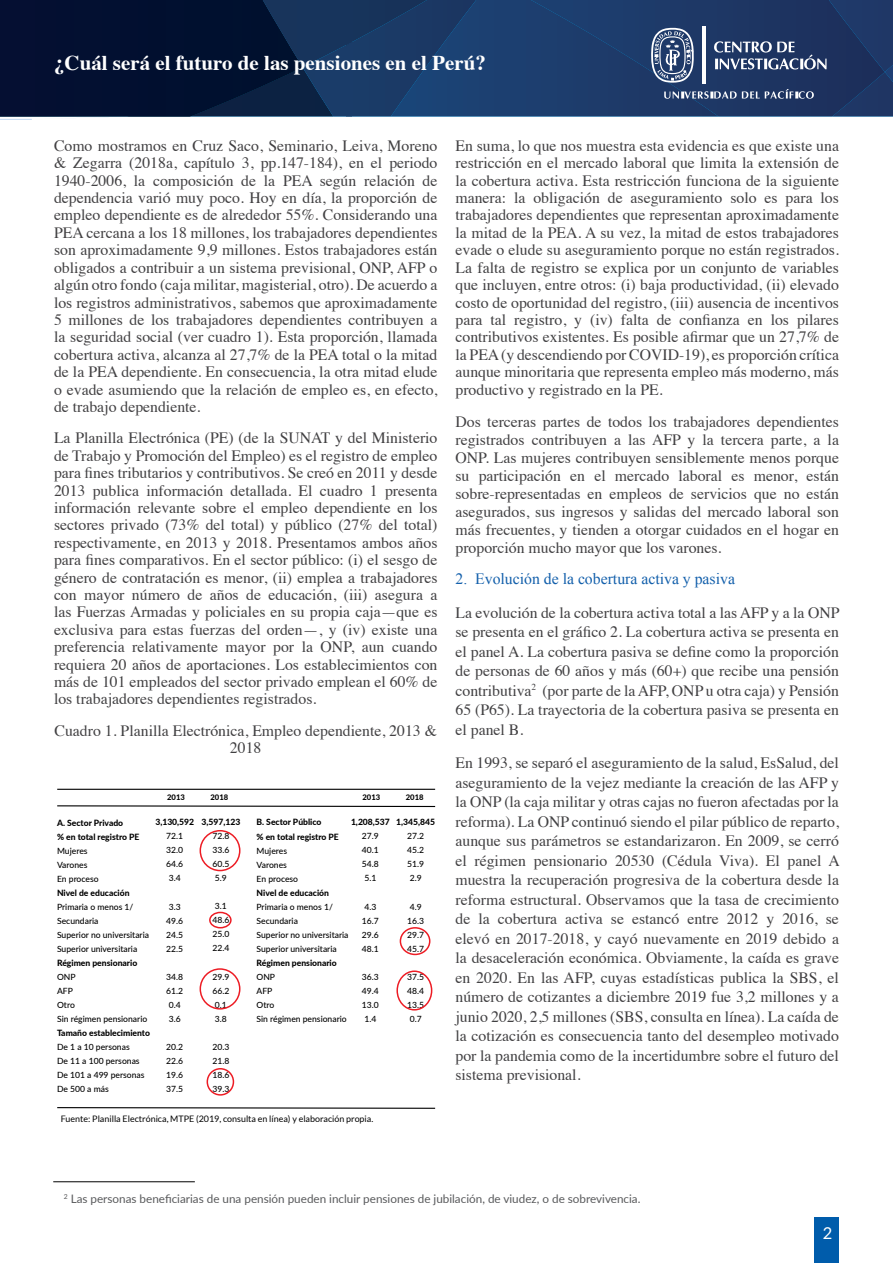
<style>
.page{position:relative;width:893px;height:1263px;background:#fff}
.page>*{position:absolute;margin:0;border:0;box-sizing:border-box;transform-origin:0 0}
.t1{font:700 21px "Times";color:#fff}
.t2{font:16.5px "Lato";color:#fff}
.t3{font:15.75px/17.4px "Times";color:#414042;text-align:justify}
.t4{font:15.75px "Times New Roman";color:#125fab}
.t5{font:11.7px "Lato";color:#58595b}
.t6{font:8.85px "Lato";color:#000}
.t7{font:500 8.55px/14px "Lato";color:#000}
.t8{font:800 8.55px/14px "Lato";color:#000}
.t9{font:800 7.65px "Lato";color:#000}
</style>
<div class="page">
<svg style="left:0;top:0;width:893px;height:118px;background:#1a315a"></svg>
<hr style="left:702px;top:27px;width:3px;height:57px;background:#fff">
<div style="left:815px;top:1217px;width:24px;height:46px;background:#005cab"></div>
<hr style="left:57px;top:789px;width:378px;height:1px;background:#000">
<svg style="left:57px;top:805px;width:379px;height:3px"></svg>
<svg style="left:57px;top:1107px;width:379px;height:2px"></svg>
<div style="left:200px;top:830px;width:40px;height:41px;border:2px solid #ed1c24;border-radius:50%"></div>
<div style="left:200px;top:968px;width:40px;height:41px;border:2px solid #ed1c24;border-radius:50%"></div>
<div style="left:396px;top:970px;width:36px;height:40px;border:2px solid #ed1c24;border-radius:50%"></div>
<div style="left:400px;top:927px;width:30px;height:28px;border:2px solid #ed1c24;border-radius:50%"></div>
<div style="left:209px;top:912px;width:23px;height:16px;border:2px solid #ed1c24;border-radius:50%"></div>
<div style="left:207px;top:1068px;width:27px;height:27px;border:2px solid #ed1c24;border-radius:50%"></div>
<hr style="left:53px;top:1181px;width:142px;height:1px;background:#000">
<h1 class="t1" style="left:54px;top:43px;width:433px">¿Cuál será el futuro de las pensiones en el Perú?</h1>
<p class="t3" style="left:54px;top:136px;width:385px">Como mostramos en Cruz Saco, Seminario, Leiva, Moreno &amp; Zegarra (2018a, capítulo 3, pp.147-184), en el periodo 1940-2006, la composición de la PEA según relación de dependencia varió muy poco. Hoy en día, la proporción de empleo dependiente es de alrededor 55%. Considerando una PEA cercana a los 18 millones, los trabajadores dependientes son aproximadamente 9,9 millones. Estos trabajadores están obligados a contribuir a un sistema previsional, ONP, AFP o algún otro fondo (caja militar, magisterial, otro). De acuerdo a los registros administrativos, sabemos que aproximadamente 5 millones de los trabajadores dependientes contribuyen a la seguridad social (ver cuadro 1). Esta proporción, llamada cobertura activa, alcanza al 27,7% de la PEA total o la mitad de la PEA dependiente. En consecuencia, la otra mitad elude o evade asumiendo que la relación de empleo es, en efecto, de trabajo dependiente.</p>
<p class="t3" style="left:54px;top:428px;width:385px">La Planilla Electrónica (PE) (de la SUNAT y del Ministerio de Trabajo y Promoción del Empleo) es el registro de empleo para fines tributarios y contributivos. Se creó en 2011 y desde 2013 publica información detallada. El cuadro 1 presenta información relevante sobre el empleo dependiente en los sectores privado (73% del total) y público (27% del total) respectivamente, en 2013 y 2018. Presentamos ambos años para fines comparativos. En el sector público: (i) el sesgo de género de contratación es menor, (ii) emplea a trabajadores con mayor número de años de educación, (iii) asegura a las Fuerzas Armadas y policiales en su propia caja—que es exclusiva para estas fuerzas del orden—, y (iv) existe una preferencia relativamente mayor por la ONP, aun cuando requiera 20 años de aportaciones. Los establecimientos con más de 101 empleados del sector privado emplean el 60% de los trabajadores dependientes registrados.</p>
<p class="t3" style="left:55px;top:721px;width:384px;text-align:center">Cuadro 1. Planilla Electrónica, Empleo dependiente, 2013 &amp;<br>2018</p>
<p class="t9" style="left:167px;top:792px;width:19px">2013</p>
<p class="t9" style="left:210px;top:792px;width:19px">2018</p>
<p class="t9" style="left:363px;top:792px;width:19px">2013</p>
<p class="t9" style="left:406px;top:792px;width:19px">2018</p>
<p class="t8" style="left:202px;top:815px;width:40px">3,597,123</p>
<p class="t7" style="left:212px;top:829px;width:18px;text-align:justify">72.8<br>33.6<br>60.5<br>5.9</p>
<p class="t7" style="left:212px;top:899px;width:18px">3.1<br>48.6<br>25.0<br>22.4</p>
<p class="t7" style="left:212px;top:969px;width:18px">29.9<br>66.2<br>0.1<br>3.8</p>
<p class="t7" style="left:212px;top:1039px;width:18px;text-align:justify">20.3<br>21.8<br>18.6<br>39.3</p>
<p class="t6" style="left:61px;top:1113px;width:314px">Fuente: Planilla Electrónica, MTPE (2019, consulta en línea) y elaboración propia.</p>
<p class="t8" style="left:396px;top:815px;width:40px">1,345,845</p>
<p class="t7" style="left:407px;top:829px;width:18px;text-align:justify">27.2<br>45.2<br>51.9<br>2.9</p>
<p class="t7" style="left:407px;top:899px;width:18px">4.9<br>16.3<br>29.7<br>45.7</p>
<p class="t7" style="left:407px;top:969px;width:18px;text-align:justify">37.5<br>48.4<br>13.5<br>0.7</p>
<p class="t8" style="left:257px;top:815px;width:84px">B. Sector Público<br>% en total registro PE</p>
<p class="t7" style="left:257px;top:843px;width:43px">Mujeres<br>Varones<br>En proceso</p>
<p class="t8" style="left:257px;top:885px;width:74px">Nivel de educación</p>
<p class="t7" style="left:257px;top:899px;width:94px">Primaria o menos 1/<br>Secundaria<br>Superior no universitaria<br>Superior universitaria</p>
<p class="t8" style="left:257px;top:955px;width:82px">Régimen pensionario</p>
<p class="t7" style="left:257px;top:969px;width:92px">ONP<br>AFP<br>Otro<br>Sin régimen pensionario</p>
<p class="t8" style="left:351px;top:815px;width:40px">1,208,537</p>
<p class="t7" style="left:362px;top:829px;width:18px;text-align:justify">27.9<br>40.1<br>54.8<br>5.1</p>
<p class="t7" style="left:362px;top:899px;width:18px">4.3<br>16.7<br>29.6<br>48.1</p>
<p class="t7" style="left:362px;top:969px;width:18px;text-align:justify">36.3<br>49.4<br>13.0<br>1.4</p>
<p class="t8" style="left:57px;top:815px;width:84px">A. Sector Privado<br>% en total registro PE</p>
<p class="t7" style="left:57px;top:843px;width:43px">Mujeres<br>Varones<br>En proceso</p>
<p class="t8" style="left:57px;top:885px;width:74px">Nivel de educación</p>
<p class="t7" style="left:57px;top:899px;width:94px">Primaria o menos 1/<br>Secundaria<br>Superior no universitaria<br>Superior universitaria</p>
<p class="t8" style="left:57px;top:955px;width:82px">Régimen pensionario</p>
<p class="t7" style="left:57px;top:969px;width:92px">ONP<br>AFP<br>Otro<br>Sin régimen pensionario</p>
<p class="t8" style="left:57px;top:1025px;width:95px">Tamaño establecimiento</p>
<p class="t7" style="left:57px;top:1039px;width:89px">De 1 a 10 personas<br>De 11 a 100 personas<br>De 101 a 499 personas<br>De 500 a más</p>
<p class="t8" style="left:155px;top:815px;width:40px">3,130,592</p>
<p class="t7" style="left:166px;top:829px;width:18px;text-align:justify">72.1<br>32.0<br>64.6<br>3.4</p>
<p class="t7" style="left:166px;top:899px;width:18px">3.3<br>49.6<br>24.5<br>22.5</p>
<p class="t7" style="left:166px;top:969px;width:18px">34.8<br>61.2<br>0.4<br>3.6</p>
<p class="t7" style="left:166px;top:1039px;width:18px;text-align:justify">20.2<br>22.6<br>19.6<br>37.5</p>
<p class="t3" style="left:455px;top:136px;width:385px">En suma, lo que nos muestra esta evidencia es que existe una restricción en el mercado laboral que limita la extensión de la cobertura activa. Esta restricción funciona de la siguiente manera: la obligación de aseguramiento solo es para los trabajadores dependientes que representan aproximadamente la mitad de la PEA. A su vez, la mitad de estos trabajadores evade o elude su aseguramiento porque no están registrados.<br>La falta de registro se explica por un conjunto de variables que incluyen, entre otros: (i) baja productividad, (ii) elevado costo de oportunidad del registro, (iii) ausencia de incentivos para tal registro, y (iv) falta de confianza en los pilares contributivos existentes. Es posible afirmar que un 27,7% de la PEA (y descendiendo por COVID-19), es proporción crítica aunque minoritaria que representa empleo más moderno, más productivo y registrado en la PE.</p>
<p class="t3" style="left:455px;top:411px;width:385px;line-height:18px">Dos terceras partes de todos los trabajadores dependientes registrados contribuyen a las AFP y la tercera parte, a la ONP. Las mujeres contribuyen sensiblemente menos porque su participación en el mercado laboral es menor, están sobre-representadas en empleos de servicios que no están asegurados, sus ingresos y salidas del mercado laboral son más frecuentes, y tienden a otorgar cuidados en el hogar en proporción mucho mayor que los varones.</p>
<p class="t4" style="left:455px;top:568px;width:281px">2. Evolución de la cobertura activa y pasiva</p>
<p class="t3" style="left:455px;top:601px;width:386px;line-height:19.5px">La evolución de la cobertura activa total a las AFP y a la ONP se presenta en el gráfico 2. La cobertura activa se presenta en el panel A. La cobertura pasiva se define como la proporción de personas de 60 años y más (60+) que recibe una pensión contributiva<sup>2</sup> (por parte de la AFP, ONP u otra caja) y Pensión 65 (P65). La trayectoria de la cobertura pasiva se presenta en el panel B.</p>
<p class="t3" style="left:455px;top:752px;width:386px;line-height:19.5px">En 1993, se separó el aseguramiento de la salud, EsSalud, del aseguramiento de la vejez mediante la creación de las AFP y la ONP (la caja militar y otras cajas no fueron afectadas por la reforma). La ONP continuó siendo el pilar público de reparto, aunque sus parámetros se estandarizaron. En 2009, se cerró el régimen pensionario 20530 (Cédula Viva). El panel A muestra la recuperación progresiva de la cobertura desde la reforma estructural. Observamos que la tasa de crecimiento de la cobertura activa se estancó entre 2012 y 2016, se elevó en 2017-2018, y cayó nuevamente en 2019 debido a la desaceleración económica. Obviamente, la caída es grave en 2020. En las AFP, cuyas estadísticas publica la SBS, el número de cotizantes a diciembre 2019 fue 3,2 millones y a junio 2020, 2,5 millones (SBS, consulta en línea). La caída de la cotización es consecuencia tanto del desempleo motivado por la pandemia como de la incertidumbre sobre el futuro del sistema previsional.</p>
<p class="t5" style="left:64px;top:1190px;width:578px"><sup>2</sup> Las personas beneficiarias de una pensión pueden incluir pensiones de jubilación, de viudez, o de sobrevivencia.</p>
<p class="t2" style="left:823px;top:1221px;width:11px">2</p>
</div>
